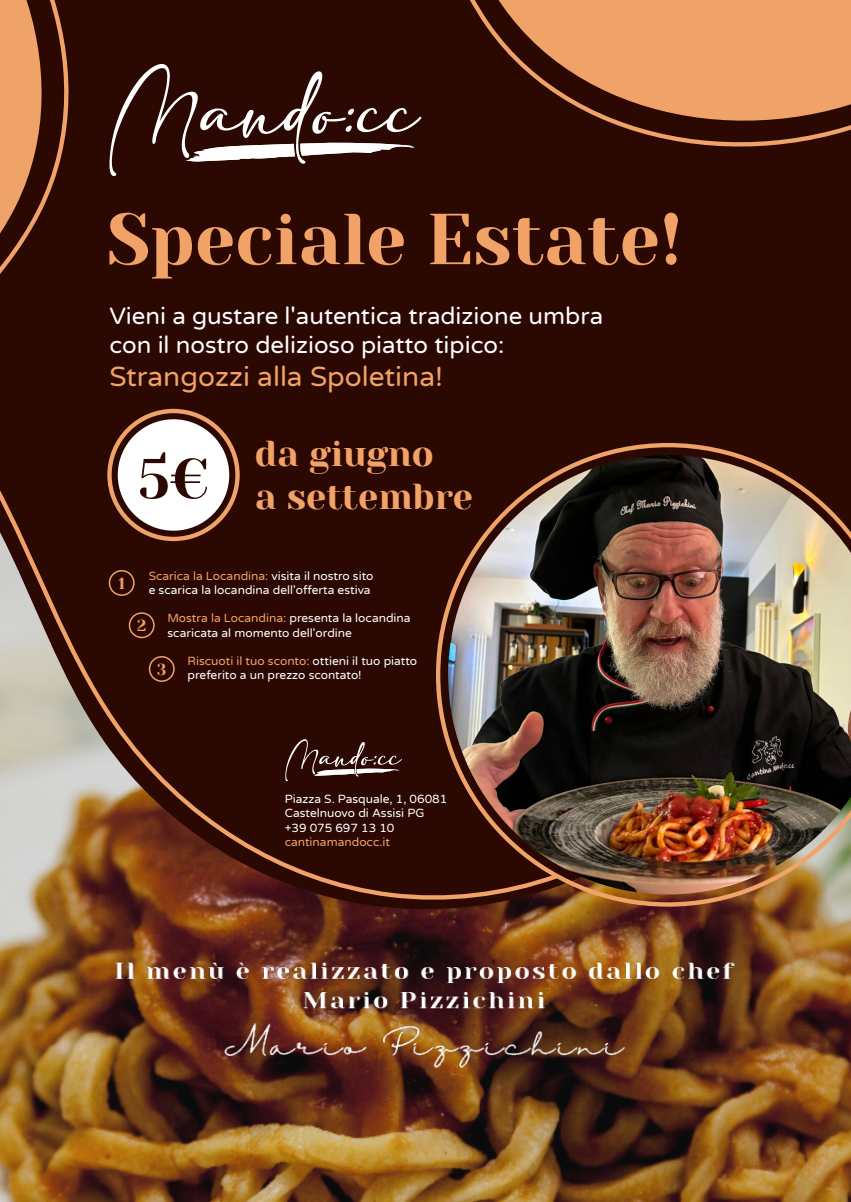
<style>
.page{position:relative;width:851px;height:1202px;background:#fff}
.page>*{position:absolute;margin:0;border:0;box-sizing:border-box;transform-origin:0 0}
.t1{font:72px "Yeseva One";color:#f1a266}
.t2{font:36px/43.2px "Yeseva One";color:#f1a266}
.t3{font:28px "Varela Round";color:#f1a266}
.t4{font:24px/28.8px "Varela Round";color:#fff}
.t5{font:16px "Yeseva One";color:#f1a266}
.t6{font:12px/14.4px "Varela Round";color:#fff}
.t7{font:12px "Varela Round";color:#f1a266}
.s1{color:#f1a266}
.s2{color:#fff}
</style>
<div class="page">
<div style="left:116px;top:177px;width:734px;height:46px;background:#2c0803"></div>
<div style="left:116px;top:223px;width:734px;height:309px;background:#2c0803"></div>
<img style="left:0;top:532px;width:850px;height:670px">
<svg style="left:116px;top:0;width:734px;height:177px;background:#744128"></svg>
<svg style="left:0;top:0;width:116px;height:830px;background:#614033"></svg>
<svg style="left:109px;top:64px;width:312px;height:112px;background:#4c2e2a"></svg>
<div style="left:118px;top:419px;width:111px;height:112px;background:#fff;border-radius:50%"></div>
<div style="left:107px;top:409px;width:133px;height:132px;border:4px solid #f0a368;border-radius:50%"></div>
<div style="left:109px;top:570px;width:26px;height:26px;border:2px solid #f1a266;border-radius:50%"></div>
<div style="left:129px;top:612px;width:26px;height:26px;border:2px solid #f1a266;border-radius:50%"></div>
<div style="left:149px;top:656px;width:26px;height:26px;border:2px solid #f1a266;border-radius:50%"></div>
<img style="left:87px;top:941px;width:677px;height:141px">
<img style="left:436px;top:443px;width:414px;height:464px">
<svg style="left:285px;top:739px;width:117px;height:42px;background:#4d2e2a"></svg>
<h1 class="t1" style="left:107px;top:186px;width:576px">Speciale Estate!</h1>
<h3 class="t4" style="left:109px;top:301px;width:495px">Vieni a gustare l'autentica tradizione umbra con il nostro delizioso piatto tipico:</h3>
<h3 class="t3" style="left:109px;top:358px;width:335px">Strangozzi alla Spoletina!</h3>
<h2 class="t2" style="left:138px;top:430px;width:336px;text-indent:117px">da giugno<br><sup>5€</sup> a settembre</h2>
<h3 class="t5" style="left:118px;top:571px;width:8px">1</h3>
<p class="t6" style="left:149px;top:568px;width:226px"><span class="s1">Scarica la Locandina:</span> visita il nostro sito e scarica la locandina dell'offerta estiva</p>
<h3 class="t5" style="left:137px;top:614px;width:11px">2</h3>
<p class="t6" style="left:167px;top:611px;width:244px"><span class="s1">Mostra la Locandina:</span> presenta la locandina scaricata al momento dell'ordine</p>
<h3 class="t5" style="left:157px;top:657px;width:11px">3</h3>
<p class="t7" style="left:187px;top:652px;width:231px">Riscuoti il tuo sconto: <span class="s2">ottieni il tuo piatto</span></p>
<p class="t6" style="left:187px;top:667px;width:175px">preferito a un prezzo scontato!</p>
<p class="t6" style="left:285px;top:791px;width:164px">Piazza S. Pasquale, 1, 06081<br>Castelnuovo di Assisi PG +39 075 697 13 10</p>
<p class="t7" style="left:285px;top:834px;width:107px">cantinamandocc.it</p>
</div>
